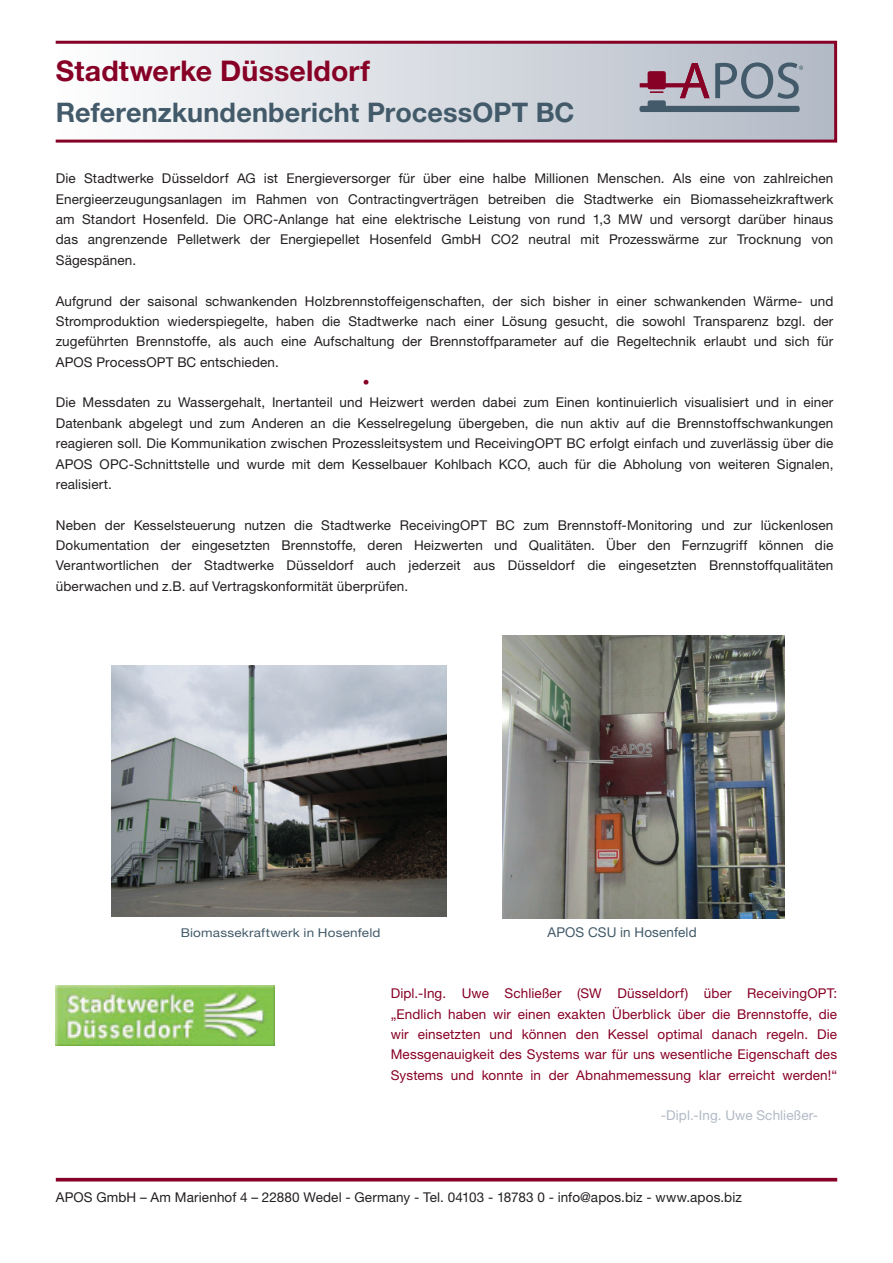
<style>
.page{position:relative;width:893px;height:1263px;background:#fff}
.page>*{position:absolute;margin:0;border:0;box-sizing:border-box;transform-origin:0 0}
.t1{font:700 28.5px "Helvetica Neue LT Pro";letter-spacing:.005em;color:#870126}
.t2{font:700 27px "Helvetica Neue LT Pro";letter-spacing:.005em;color:#425a69}
.t3{font:13.5px/20.4px "Helvetica Neue LT Pro";letter-spacing:.01em;color:#231f20;text-align:justify}
.t4{font:13.5px/20.4px "Helvetica Neue LT Pro";letter-spacing:.01em;color:#870126;text-align:justify}
.t5{font:13.5px "Helvetica Neue LT Pro";letter-spacing:.01em;color:#b2bac6}
.t6{font:13.5px "Helvetica Neue LT Pro";letter-spacing:.01em;color:#425a69}
.t7{font:12.15px "Helvetica Neue LT Pro";letter-spacing:.015em;color:#425a69;scale:1.11 1}
</style>
<div class="page">
<svg style="left:55px;top:40px;width:783px;height:103px"></svg>
<hr style="left:56px;top:1178px;width:781px;height:3px;background:#870126">
<svg style="left:639px;top:62px;width:164px;height:50px;background:#9692a1"></svg>
<img style="left:112px;top:665px;width:335px;height:252px">
<img style="left:502px;top:635px;width:283px;height:283px">
<img style="left:56px;top:986px;width:218px;height:59px">
<h1 class="t1" style="left:56px;top:53px;width:316px">Stadtwerke Düsseldorf</h1>
<h2 class="t2" style="left:56px;top:95px;width:520px">Referenzkundenbericht ProcessOPT BC</h2>
<p class="t3" style="left:56px;top:168px;width:779px">Die Stadtwerke Düsseldorf AG ist Energieversorger für über eine halbe Millionen Menschen. Als eine von zahlreichen Energieerzeugungsanlagen im Rahmen von Contractingverträgen betreiben die Stadtwerke ein Biomasseheizkraftwerk am Standort Hosenfeld. Die ORC-Anlange hat eine elektrische Leistung von rund 1,3 MW und versorgt darüber hinaus das angrenzende Pelletwerk der Energiepellet Hosenfeld GmbH CO2 neutral mit Prozesswärme zur Trocknung von Sägespänen.</p>
<p class="t3" style="left:56px;top:290px;width:779px">Aufgrund der saisonal schwankenden Holzbrennstoffeigenschaften, der sich bisher in einer schwankenden Wärme- und Stromproduktion wiederspiegelte, haben die Stadtwerke nach einer Lösung gesucht, die sowohl Transparenz bzgl. der zugeführten Brennstoffe, als auch eine Aufschaltung der Brennstoffparameter auf die Regeltechnik erlaubt und sich für APOS ProcessOPT BC entschieden.</p>
<p class="t3" style="left:56px;top:392px;width:779px">Die Messdaten zu Wassergehalt, Inertanteil und Heizwert werden dabei zum Einen kontinuierlich visualisiert und in einer Datenbank abgelegt und zum Anderen an die Kesselregelung übergeben, die nun aktiv auf die Brennstoffschwankungen reagieren soll. Die Kommunikation zwischen Prozessleitsystem und ReceivingOPT BC erfolgt einfach und zuverlässig über die APOS OPC-Schnittstelle und wurde mit dem Kesselbauer Kohlbach KCO, auch für die Abholung von weiteren Signalen, realisiert.</p>
<p class="t3" style="left:56px;top:514px;width:779px">Neben der Kesselsteuerung nutzen die Stadtwerke ReceivingOPT BC zum Brennstoff-Monitoring und zur lückenlosen Dokumentation der eingesetzten Brennstoffe, deren Heizwerten und Qualitäten. Über den Fernzugriff können die Verantwortlichen der Stadtwerke Düsseldorf auch jederzeit aus Düsseldorf die eingesetzten Brennstoffqualitäten überwachen und z.B. auf Vertragskonformität überprüfen.</p>
<p class="t4" style="left:363px;top:372px;width:8px">•</p>
<p class="t7" style="left:181px;top:925px;width:182px">Biomassekraftwerk in Hosenfeld</p>
<p class="t6" style="left:547px;top:924px;width:151px">APOS CSU in Hosenfeld</p>
<p class="t4" style="left:391px;top:983px;width:448px">Dipl.-Ing. Uwe Schließer (SW Düsseldorf) über ReceivingOPT: „Endlich haben wir einen exakten Überblick über die Brennstoffe, die wir einsetzten und können den Kessel optimal danach regeln. Die Messgenauigkeit des Systems war für uns wesentliche Eigenschaft des Systems und konnte in der Abnahmemessung klar erreicht werden!“</p>
<p class="t5" style="left:661px;top:1107px;width:159px">-Dipl.-Ing. Uwe Schließer-</p>
<p class="t3" style="left:56px;top:1186px;width:688px">APOS GmbH – Am Marienhof 4 – 22880 Wedel - Germany - Tel. 04103 - 18783 0 - info@apos.biz - www.apos.biz</p>
</div>
